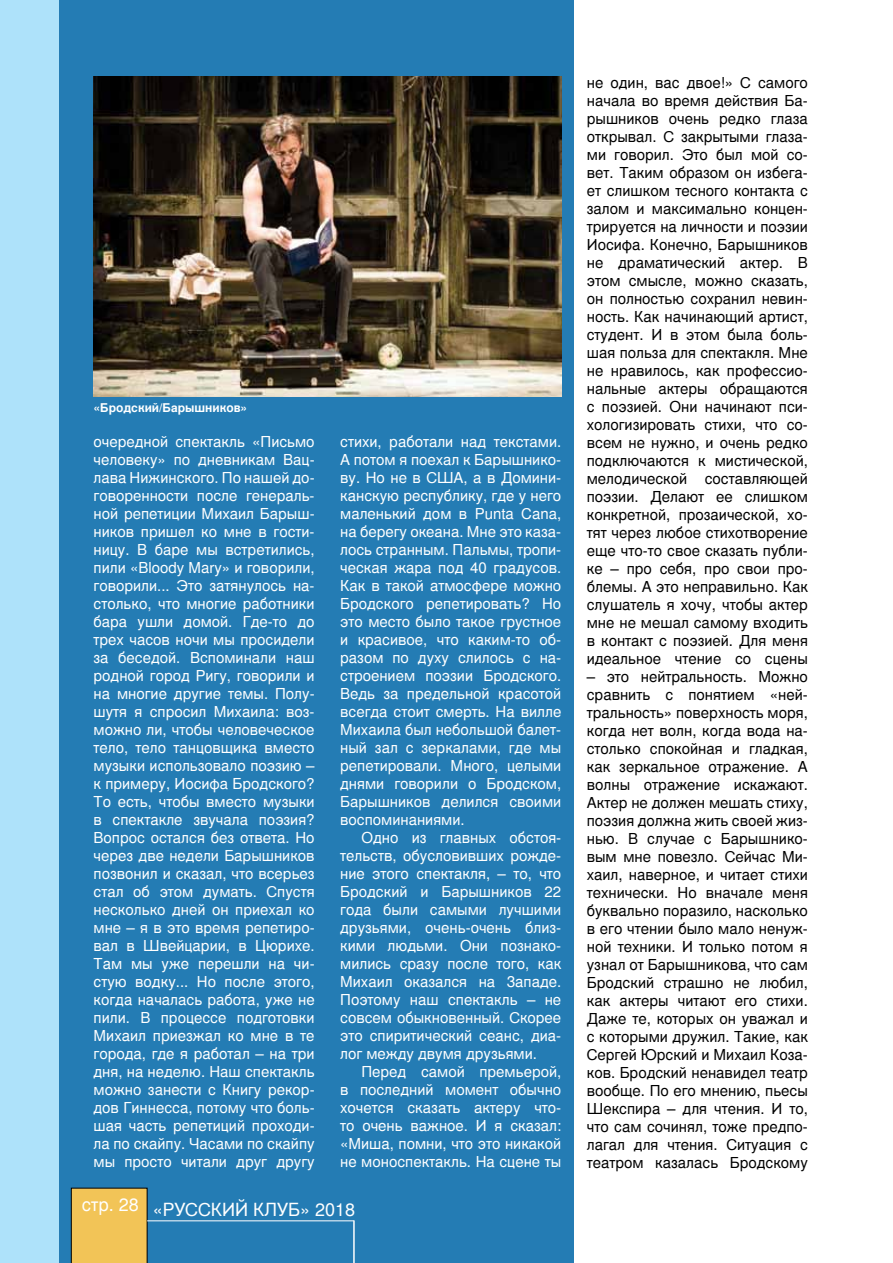
<style>
.page{position:relative;width:893px;height:1263px;background:#fff}
.page>*{position:absolute;margin:0;border:0;box-sizing:border-box;transform-origin:0 0}
.t1{font:18px "Nimbus San LCY";color:#fff}
.t2{font:15px/18px "Nimbus San LCY";color:#fff;text-align:justify}
.t3{font:15px/18px "Nimbus San LCY";color:#000}
.t4{font:700 12px "Nimbus San LCY";color:#fff}
</style>
<div class="page">
<div style="left:0;top:0;width:60px;height:1263px;background:#aee2fa"></div>
<div style="left:60px;top:0;width:514px;height:1263px;background:#247cb4"></div>
<div style="left:71px;top:1188px;width:76px;height:75px;background:#f2c457"></div>
<img style="left:94px;top:77px;width:467px;height:320px">
<hr style="left:147px;top:1220px;width:207px;height:1px;background:#fff">
<hr style="left:354px;top:1220px;width:1px;height:43px;background:#fff">
<p class="t4" style="left:94px;top:401px;width:155px">«Бродский/Барышников»</p>
<p class="t2" style="left:94px;top:432px;width:223px">очередной спектакль «П исьмо человеку» по дневникам Вац&shy;лава Н ижинского. По нашей до&shy;говоренности после генераль&shy;ной репетиции Михаил Барыш&shy;ников пришел ко мне в гости&shy;ницу. В баре мы встретились, пили «Bloody Mary» и говорили, говорили... Это затянулось на&shy;столько, что многие работники бара ушли домой. Где-то до трех часов ночи мы просидели за беседой. Вспоминали наш родной город Ригу, говорили и на многие другие темы. Полу&shy;шутя я спросил Михаила: воз&shy;можно ли, чтобы человеческое тело, тело танцовщика вместо музыки использовало поэзию – к примеру, Иосифа Бродского?<br>То есть, чтобы вместо музыки в спектакле звучала поэзия?<br>Вопрос остался без ответа. Н о через две недели Барышников позвонил и сказал, что всерьез стал об этом думать. Спустя несколько дней он приехал ко мне – я в это время репетиро&shy;вал в Ш вейцарии, в Цюрихе.<br>Там мы уже перешли на чи&shy;стую водку... Н о после этого, когда началась работа, уже не пили. В процессе подготовки Михаил приезжал ко мне в те города, где я работал – на три дня, на неделю. Наш спектакль можно занести с Книгу рекор&shy;дов Гиннесса, потому что боль&shy;шая часть репетиций проходи&shy;ла по скайпу. Часами по скайпу мы просто читали друг другу</p>
<p class="t2" style="left:340px;top:432px;width:223px">стихи, работали над текстами.<br>А потом я поехал к Барышнико&shy;ву. Но не в США</p>
<p class="t2" style="left:340px;top:468px;width:223px;text-indent:123px">, а в Домини&shy;канскую республику, где у него маленький дом в Punta Cana, на берегу океана. Мне это каза&shy;лось странным. Пальмы, тропи&shy;ческая жара под 40 градусов.<br>Как в такой атмосфере можно Бродского репетировать? Н о это место было такое грустное и красивое, что каким-то об&shy;разом по духу слилось с на&shy;строением поэзии Бродского.<br>Ведь за предельной красотой всегда стоит смерть. На вилле Михаила был небольшой балет&shy;ный зал с зеркалами, где мы репетировали. Много, целыми днями говорили о Бродском, Барышников делился своими воспоминаниями.</p>
<p class="t2" style="left:340px;top:828px;width:223px;text-indent:21px">Одно из главных обстоя&shy;тельств, обусловивших рожде&shy;ние этого спектакля, – то, что Бродский и Барышников 22 года были самыми лучшими друзьями, очень-очень близ&shy;кими людьми. Они познако&shy;мились сразу после того, как Михаил оказался на Западе.<br>Поэтому наш спектакль – не совсем обыкновенный. Скорее это спиритический сеанс, диа&shy;лог между двумя друзьями.</p>
<p class="t2" style="left:340px;top:1062px;width:223px;text-indent:21px">Перед самой премьерой, в последний момент обычно хочется сказать актеру что&shy;то очень важное. И я сказал: «Миша, помни, что это никакой не моноспектакль. На сцене ты</p>
<p class="t1" style="left:82px;top:1194px;width:59px">стр. 28</p>
<p class="t1" style="left:153px;top:1199px;width:23px">«РУССКИЙ</p>
<p class="t1" style="left:253px;top:1199px;width:13px">КЛУБ</p>
<p class="t1" style="left:300px;top:1199px;width:57px">» 2018</p>
<p class="t3" style="left:587px;top:74px;width:223px">не один, вас двое!» С самого начала во время действия Ба&shy;рышников очень редко глаза открывал. С закрытыми глаза&shy;ми говорил. Это был мой со&shy;вет. Таким образом он избега&shy;ет слишком тесного контакта с залом и максимально концен&shy;трируется на личности и поэзии<br>Иосифа. Конечно, Барышников не драматический актер. В этом смысле, можно сказать, он полностью сохранил невин&shy;ность. Как начинающий артист, студент. И в этом была боль&shy;шая польза для спектакля. Мне не нравилось, как профессио&shy;нальные актеры обращаются с поэзией. Они начинают пси&shy;хологизировать стихи, что со&shy;всем не нужно, и очень редко подключаются к мистической, мелодической составляющей поэзии. Делают ее слишком конкретной, прозаической, хо&shy;тят через любое стихотворение еще что-то свое сказать публи&shy;ке – про себя, про свои про&shy;блемы. А это неправильно. Как слушатель я хочу, чтобы актер мне не мешал самому входить в контакт с поэзией. Для меня идеальное чтение со сцены</p>
<p class="t3" style="left:587px;top:668px;width:223px;text-align:justify">– это нейтральность. Можно сравнить с понятием «ней&shy;тральность» поверхность моря, когда нет волн, когда вода на&shy;столько спокойная и гладкая, как зеркальное отражение. А волны отражение искажают.<br>Актер не должен мешать стиху, поэзия должна жить своей жиз&shy;нью. В случае с Барышнико&shy;вым мне повезло. Сейчас Ми&shy;хаил, наверное, и читает стихи технически. Но вначале меня буквально поразило, насколько в его чтении было мало ненуж&shy;ной техники. И только потом я узнал от Барышникова, что сам Бродский страшно не любил, как актеры читают его стихи.<br>Даже те, которых он уважал и с которыми дружил. Такие, как Сергей Юрский и Михаил Коза&shy;ков. Бродский ненавидел театр вообще. По его мнению, пьесы Шекспира – для чтения. И то, что сам сочинял, тоже предпо&shy;лагал для чтения. Ситуация с театром казалась Бродскому</p>
</div>
